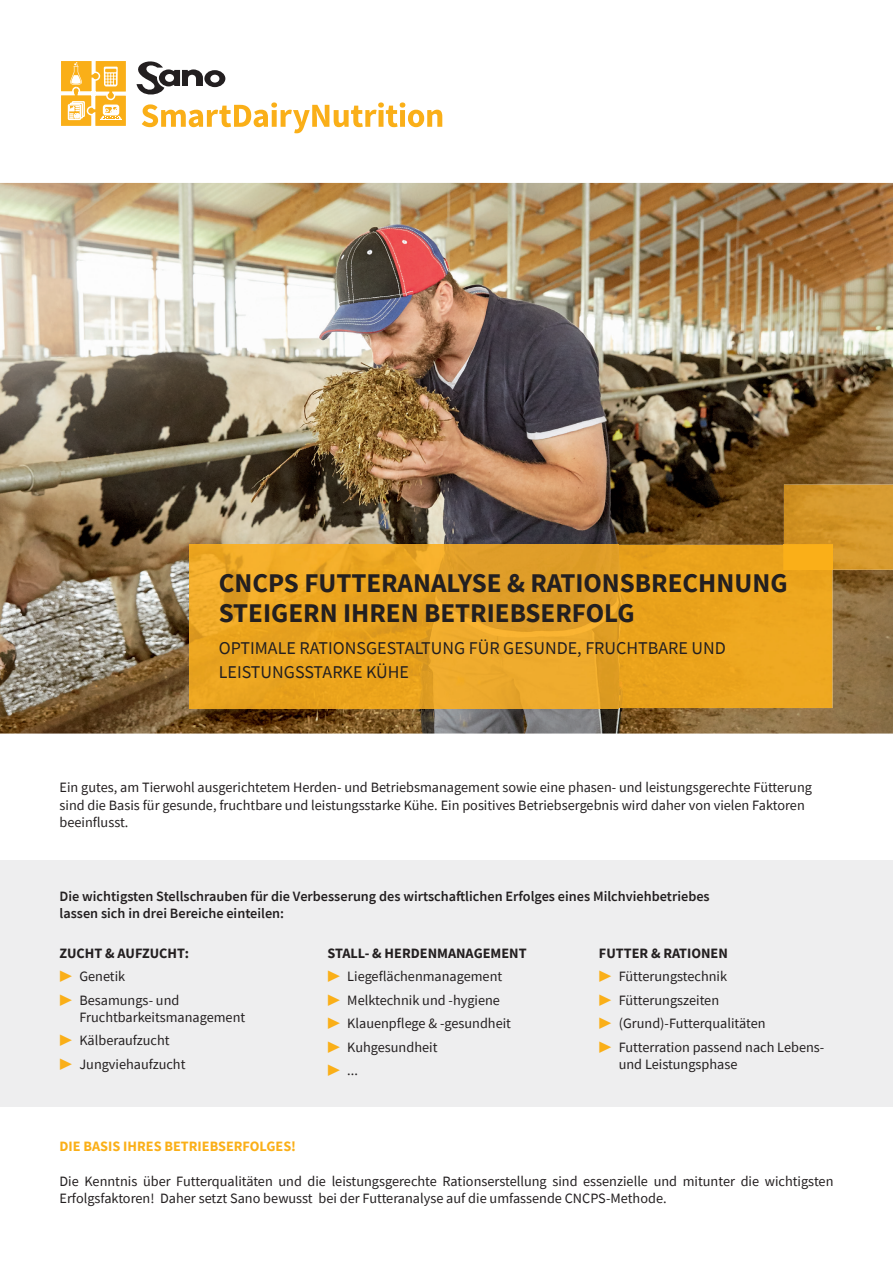
<style>
.page{position:relative;width:893px;height:1263px;background:#fff}
.page>*{position:absolute;margin:0;border:0;box-sizing:border-box;transform-origin:0 0}
.t1{font:700 27px/29.7px "Source Sans Pro";color:#231f20}
.t2{font:18px/24.8px "Source Sans Pro";color:#231f20}
.t3{font:14.25px/23.5px "Source Sans Pro";color:#231f20}
.t4{font:600 14.25px/17.1px "Source Sans Pro";color:#231f20}
.t5{font:700 14.25px "Source Sans Pro";color:#faaf18}
.s1{font-weight:700}
.s2{color:#faaf18}
</style>
<div class="page">
<img style="left:0;top:183px;width:893px;height:550px">
<div style="left:0;top:860px;width:893px;height:247px;background:#eeeeef"></div>
<svg style="left:61px;top:61px;width:381px;height:72px"></svg>
<img style="left:784px;top:485px;width:109px;height:85px">
<img style="left:189px;top:545px;width:643px;height:163px">
<div style="left:784px;top:545px;width:48px;height:25px;background:#faaf18"></div>
<h1 class="t1" style="left:219px;top:568px;width:570px">CNCPS FUTTERANALYSE &amp; RATIONSBRECHNUNG<br>STEIGERN IHREN BETRIEBSERFOLG</h1>
<p class="t2" style="left:219px;top:635px;width:509px">OPTIMALE RATIONSGESTALTUNG FÜR GESUNDE, FRUCHTBARE UND<br>LEISTUNGSSTARKE KÜHE</p>
<p class="t3" style="left:60px;top:779px;width:754px;line-height:17.1px">Ein gutes, am Tierwohl ausgerichtetem Herden- und Betriebsmanagement sowie eine phasen- und leistungsgerechte Fütterung sind die Basis für gesunde, fruchtbare und leistungsstarke Kühe. Ein positives Betriebsergebnis wird daher von vielen Faktoren beeinflusst.</p>
<p class="t4" style="left:60px;top:887px;width:652px">Die wichtigsten Stellschrauben für die Verbesserung des wirtschaftlichen Erfolges eines Milchviehbetriebes lassen sich in drei Bereiche einteilen:</p>
<p class="t3" style="left:60px;top:941px;width:131px"><span class="s1">ZUCHT &amp; AUFZUCHT: </span><span class="s2">▶</span> Genetik<br><span class="s2">▶</span> Besamungs- und</p>
<p class="t3" style="left:60px;top:1005px;width:187px;text-indent:20px">Fruchtbarkeitsmanagement <span class="s2">▶</span> Kälberaufzucht<br><span class="s2">▶</span> Jungviehaufzucht</p>
<p class="t3" style="left:327px;top:941px;width:201px"><span class="s1">STALL- &amp; HERDENMANAGEMENT </span><span class="s2">▶</span> Liegeflächenmanagement<br><span class="s2">▶</span> Melktechnik und -hygiene<br><span class="s2">▶</span> Klauenpflege &amp; -gesundheit <span class="s2">▶</span> Kuhgesundheit<br><span class="s2">▶</span> ...</p>
<p class="t3" style="left:599px;top:941px;width:227px"><span class="s1">FUTTER &amp; RATIONEN<br></span><span class="s2">▶</span> Fütterungstechnik<br><span class="s2">▶</span> Fütterungszeiten<br><span class="s2">▶</span> (Grund)-Futterqualitäten<br><span class="s2">▶</span> Futterration passend nach Lebens-</p>
<p class="t3" style="left:619px;top:1052px;width:120px">und Leistungsphase</p>
<p class="t5" style="left:60px;top:1137px;width:238px">DIE BASIS IHRES BETRIEBSERFOLGES!</p>
<p class="t3" style="left:60px;top:1172px;width:775px;line-height:17.1px">Die Kenntnis über Futterqualitäten und die leistungsgerechte Rationserstellung sind essenzielle und mitunter die wichtigsten<br>Erfolgsfaktoren! Daher setzt Sano bewusst bei der Futteranalyse auf die umfassende CNCPS-Methode.</p>
</div>
